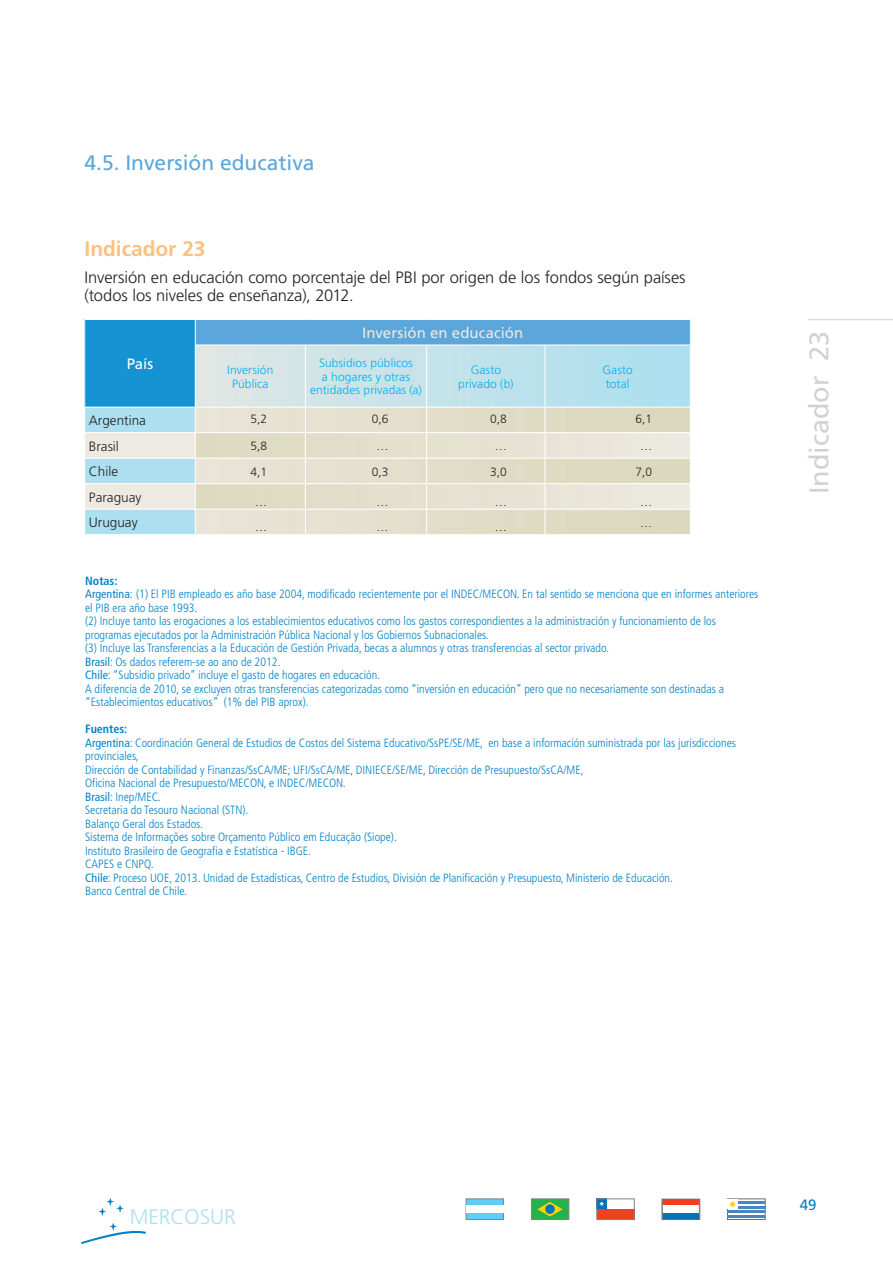
<style>
.page{position:relative;width:893px;height:1263px;background:#fff}
.page>*{position:absolute;margin:0;border:0;box-sizing:border-box;transform-origin:0 0}
.t1{font:27px "Frutiger";color:#d1d2d4}
.t2{font:21px "Frutiger";color:#5ba6da}
.t3{font:700 21px "Frutiger";letter-spacing:-.005em;color:#fcc17f}
.t4{font:300 21px "Frutiger";color:#acdfef}
.t5{font:300 16.5px/18px "Frutiger";letter-spacing:-.005em;color:#231f20}
.t6{font:15px "Frutiger";letter-spacing:.005em;color:#eee9e1}
.t7{font:15px "Frutiger";color:#fff}
.t8{font:15px "Frutiger";color:#0082c8}
.t9{font:300 13.5px "Frutiger";color:#231f20}
.t10{font:300 condensed 12px/13.5px "Frutiger";color:#0082c8}
.t11{font:300 12px/13.5px "Frutiger";letter-spacing:.005em;color:#00aeef;text-align:center}
.t12{font:300 12px "Frutiger";color:#231f20}
.s1{font-weight:700}
.s2{font-weight:400}
</style>
<div class="page">
<img style="left:82px;top:1199px;width:63px;height:44px">
<div style="left:466px;top:1199px;width:38px;height:20px;background:#5fcdf5"></div>
<div style="left:466px;top:1205px;width:37px;height:8px;background:#fff"></div>
<div style="left:531px;top:1199px;width:38px;height:20px;background:#23b24b;border:1px solid #808285"></div>
<svg style="left:537px;top:1202px;width:26px;height:14px"></svg>
<div style="left:545px;top:1204px;width:10px;height:10px;background:#0073bc;border-radius:50%"></div>
<svg style="left:727px;top:1199px;width:38px;height:20px"></svg>
<hr style="left:728px;top:1201px;width:37px;height:3px;background:#4786c6">
<hr style="left:728px;top:1206px;width:37px;height:2px;background:#4786c6">
<hr style="left:727px;top:1210px;width:38px;height:3px;background:#4786c6">
<hr style="left:727px;top:1215px;width:38px;height:2px;background:#4786c6">
<div style="left:728px;top:1199px;width:10px;height:10px;background:#fff"></div>
<svg style="left:729px;top:1200px;width:7px;height:8px"></svg>
<div style="left:597px;top:1199px;width:10px;height:10px;background:#0073bc"></div>
<div style="left:597px;top:1209px;width:37px;height:11px;background:#ef4022"></div>
<svg style="left:599px;top:1201px;width:5px;height:5px"></svg>
<div style="left:597px;top:1199px;width:37px;height:21px;border:1px solid #808285"></div>
<div style="left:662px;top:1199px;width:38px;height:7px;background:#ef4022"></div>
<div style="left:662px;top:1213px;width:38px;height:6px;background:#0073bc"></div>
<div style="left:662px;top:1199px;width:38px;height:20px;border:1px solid #808285"></div>
<hr style="left:808px;top:319px;width:85px;height:1px;background:#d1d2d4">
<svg style="left:84px;top:320px;width:607px;height:215px;background:#bed6d9"></svg>
<hr style="left:195px;top:534px;width:110px;height:1px;background:#fff">
<hr style="left:305px;top:534px;width:122px;height:1px;background:#fff">
<hr style="left:427px;top:534px;width:118px;height:1px;background:#fff">
<hr style="left:545px;top:534px;width:146px;height:1px;background:#fff">
<h2 class="t2" style="left:85px;top:151px;width:231px">4.5. Inversión educativa</h2>
<h2 class="t3" style="left:85px;top:236px;width:123px">Indicador 23</h2>
<h3 class="t5" style="left:85px;top:268px;width:603px">Inversión en educación como porcentaje del PBI por origen de los fondos según países (todos los niveles de enseñanza), 2012.</h3>
<p class="t7" style="left:127px;top:355px;width:28px">País</p>
<p class="t6" style="left:362px;top:324px;width:163px">Inversión en educación</p>
<p class="t11" style="left:227px;top:363px;width:48px">Inversión<br>Pública</p>
<p class="t11" style="left:310px;top:356px;width:113px">Subsidios públicos<br>a hogares y otras entidades privadas (a)</p>
<p class="t11" style="left:458px;top:363px;width:57px">Gasto privado (b)</p>
<p class="t11" style="left:602px;top:363px;width:32px;text-align:left">Gasto total</p>
<p class="t9" style="left:89px;top:413px;width:59px">Argentina</p>
<p class="t12" style="left:250px;top:412px;width:18px">5,2</p>
<p class="t12" style="left:372px;top:412px;width:18px">0,6</p>
<p class="t12" style="left:490px;top:412px;width:18px">0,8</p>
<p class="t12" style="left:635px;top:412px;width:18px">6,1</p>
<p class="t9" style="left:89px;top:438px;width:31px">Brasil</p>
<p class="t12" style="left:250px;top:439px;width:18px">5,8</p>
<p class="t12" style="left:376px;top:439px;width:13px">…</p>
<p class="t12" style="left:495px;top:439px;width:13px">…</p>
<p class="t12" style="left:640px;top:439px;width:13px">…</p>
<p class="t9" style="left:89px;top:464px;width:31px">Chile</p>
<p class="t12" style="left:250px;top:465px;width:18px">4,1</p>
<p class="t12" style="left:372px;top:465px;width:18px">0,3</p>
<p class="t12" style="left:490px;top:465px;width:18px">3,0</p>
<p class="t12" style="left:635px;top:465px;width:18px">7,0</p>
<p class="t9" style="left:89px;top:489px;width:54px">Paraguay</p>
<p class="t12" style="left:255px;top:495px;width:13px">…</p>
<p class="t12" style="left:376px;top:495px;width:13px">…</p>
<p class="t12" style="left:495px;top:495px;width:13px">…</p>
<p class="t12" style="left:640px;top:495px;width:13px">…</p>
<p class="t9" style="left:89px;top:515px;width:50px">Uruguay</p>
<p class="t12" style="left:255px;top:520px;width:13px">…</p>
<p class="t12" style="left:376px;top:520px;width:13px">…</p>
<p class="t12" style="left:495px;top:520px;width:13px">…</p>
<p class="t12" style="left:640px;top:516px;width:13px">…</p>
<p class="t10" style="left:85px;top:574px;width:675px"><span class="s1">Notas:<br></span><span class="s2">Argentina</span>: (1) El PIB empleado es año base 2004, modificado recientemente por el INDEC/MECON. En tal sentido se menciona que en informes anteriores el PIB era año base 1993.<br>(2) Incluye tanto las erogaciones a los establecimientos educativos como los gastos correspondientes a la administración y funcionamiento de los programas ejecutados por la Administración Pública Nacional y los Gobiernos Subnacionales.<br>(3) Incluye las Transferencias a la Educación de Gestión Privada, becas a alumnos y otras transferencias al sector privado.<br><span class="s2">Brasil</span>: Os dados referem-se ao ano de 2012.<br><span class="s2">Chile</span>: “Subsidio privado” incluye el gasto de hogares en educación.<br>A diferencia de 2010, se excluyen otras transferencias categorizadas como “inversión en educación” pero que no necesariamente son destinadas a “Establecimientos educativos” (1% del PIB aprox).</p>
<p class="t10" style="left:85px;top:723px;width:652px"><span class="s1">Fuentes:<br></span><span class="s2">Argentina</span>: Coordinación General de Estudios de Costos del Sistema Educativo/SsPE/SE/ME, en base a información suministrada por las jurisdicciones provinciales,<br>Dirección de Contabilidad y Finanzas/SsCA/ME; UFI/SsCA/ME, DINIECE/SE/ME, Dirección de Presupuesto/SsCA/ME,<br>Oficina Nacional de Presupuesto/MECON, e INDEC/MECON.<br><span class="s2">Brasil</span>: Inep/MEC.<br>Secretaria do Tesouro Nacional (STN).<br>Balanço Geral dos Estados.<br>Sistema de Informações sobre Orçamento Público em Educação (Siope).<br>Instituto Brasileiro de Geografia e Estatística - IBGE.<br>CAPES e CNPQ.<br><span class="s2">Chile</span>: Proceso UOE, 2013. Unidad de Estadísticas, Centro de Estudios, División de Planificación y Presupuesto, Ministerio de Educación.<br>Banco Central de Chile.</p>
<h1 class="t1" style="left:803px;top:494px;width:165px;rotate:-90deg">Indicador 23</h1>
<h2 class="t4" style="left:130px;top:1205px;width:108px">MERCOSUR</h2>
<p class="t8" style="left:800px;top:1196px;width:18px">49</p>
</div>
